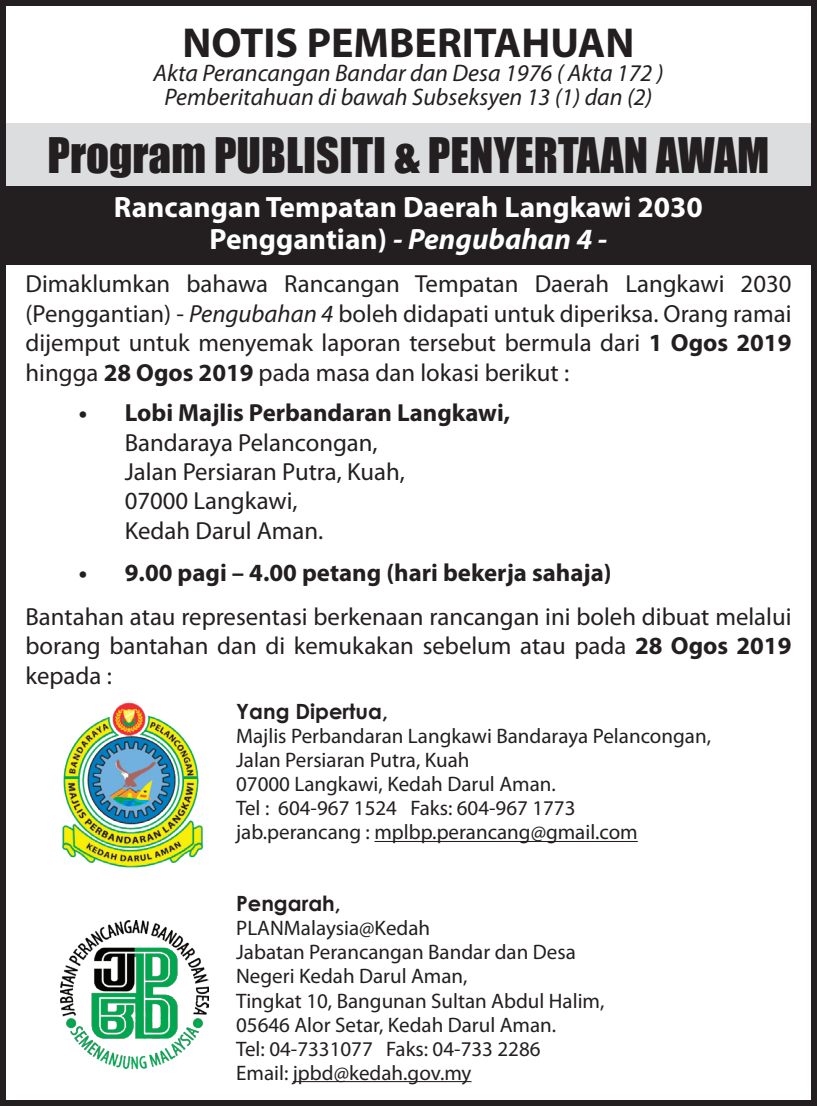
<style>
.page{position:relative;width:817px;height:1106px;background:#fff}
.page>*{position:absolute;margin:0;border:0;box-sizing:border-box;transform-origin:0 0}
.t1{font:45px "Impact";color:#231f20}
.t2{font:700 42px "Myriad Pro";color:#231f20}
.t3{font:700 29.4px/31.8px "Myriad Pro";color:#fff;text-align:center}
.t4{font:24.9px/29.4px "Myriad Pro";color:#231f20;text-align:justify}
.t5{font:700 24.9px "Myriad Pro";color:#231f20}
.t6{font:italic 24px/24px "Myriad Pro";color:#231f20;text-align:center}
.t7{font:21px/24px "Myriad Pro";color:#231f20}
.t8{font:700 21px "Century Gothic";color:#231f20}
.s1{font-style:italic}
.s2{font-weight:700}
</style>
<div class="page">
<div style="left:0;top:123px;width:816px;height:67px;background:#dcdddf"></div>
<div style="left:0;top:186px;width:816px;height:78px;background:#231f20"></div>
<img style="left:62px;top:702px;width:142px;height:166px">
<img style="left:60px;top:920px;width:149px;height:150px">
<hr style="left:374px;top:841px;width:263px;height:1px;background:#231f20">
<hr style="left:293px;top:1081px;width:178px;height:1px;background:#231f20">
<div style="left:0;top:0;width:816px;height:1106px;border:6px solid #231f20"></div>
<h2 class="t2" style="left:182px;top:15px;width:453px">NOTIS PEMBERITAHUAN</h2>
<p class="t6" style="left:153px;top:61px;width:511px">Akta Perancangan Bandar dan Desa 1976 ( Akta 172 )<br>Pemberitahuan di bawah Subseksyen 13 (1) dan (2)</p>
<h1 class="t1" style="left:47px;top:121px;width:723px">Program PUBLISITI &amp; PENYERTAAN AWAM</h1>
<p class="t3" style="left:114px;top:190px;width:590px">Rancangan Tempatan Daerah Langkawi 2030<br>Penggantian) <span class="s1">- Pengubahan 4 -</span></p>
<p class="t4" style="left:26px;top:269px;width:767px">Dimaklumkan bahawa Rancangan Tempatan Daerah Langkawi 2030 (Penggantian) - <span class="s1">Pengubahan 4</span> boleh didapati untuk diperiksa. Orang ramai dijemput untuk menyemak laporan tersebut bermula dari <span class="s2">1 Ogos 2019 </span>hingga <span class="s2">28 Ogos 2019</span> pada masa dan lokasi berikut :</p>
<p class="t5" style="left:79px;top:396px;width:433px">• Lobi Majlis Perbandaran Langkawi,</p>
<p class="t4" style="left:125px;top:427px;width:281px;text-align:left">Bandaraya Pelancongan,<br>Jalan Persiaran Putra, Kuah,<br>07000 Langkawi,<br>Kedah Darul Aman.</p>
<p class="t5" style="left:79px;top:556px;width:534px">• 9.00 pagi – 4.00 petang (hari bekerja sahaja)</p>
<p class="t4" style="left:26px;top:601px;width:767px">Bantahan atau representasi berkenaan rancangan ini boleh dibuat melalui borang bantahan dan di kemukakan sebelum atau pada <span class="s2">28 Ogos 2019 </span>kepada :</p>
<p class="t8" style="left:236px;top:698px;width:153px">Yang Dipertua,</p>
<p class="t7" style="left:236px;top:724px;width:476px">Majlis Perbandaran Langkawi Bandaraya Pelancongan, Jalan Persiaran Putra, Kuah<br>07000 Langkawi, Kedah Darul Aman.<br>Tel : 604-967 1524 Faks: 604-967 1773<br>jab.perancang : mplbp.perancang@gmail.com</p>
<p class="t8" style="left:236px;top:890px;width:106px">Pengarah,</p>
<p class="t7" style="left:236px;top:916px;width:370px">PLANMalaysia@Kedah<br>Jabatan Perancangan Bandar dan Desa<br>Negeri Kedah Darul Aman,<br>Tingkat 10, Bangunan Sultan Abdul Halim,<br>05646 Alor Setar, Kedah Darul Aman.<br>Tel: 04-7331077 Faks: 04-733 2286<br>Email: jpbd@kedah.gov.my</p>
</div>
